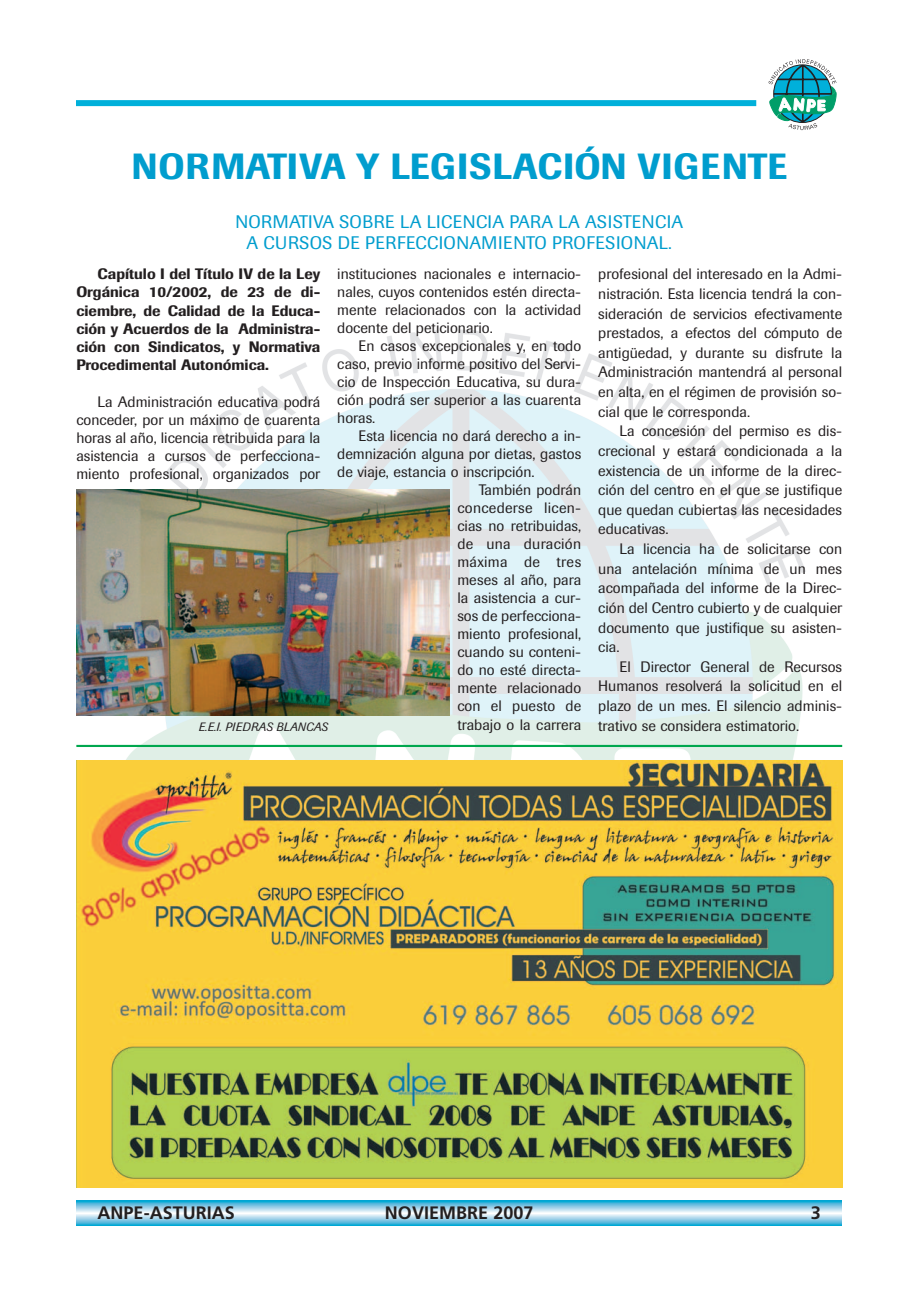
<style>
.page{position:relative;width:919px;height:1289px;background:#fff}
.page>*{position:absolute;margin:0;border:0;box-sizing:border-box;transform-origin:0 0}
.t1{font:500 36px "Imago";letter-spacing:.02em;color:#009dce}
.t2{font:18px/21.6px "Imago";letter-spacing:.02em;color:#009dce;text-align:center}
.t3{font:700 18px "Frutiger LT Std";color:#231f20}
.t4{font:15px/19.6px "Imago";color:#231f20;text-align:justify}
.t5{font:500 15px/18.1px "Imago";color:#231f20;text-align:justify}
.t6{font:15px "Imago";letter-spacing:.02em;color:#231f20}
.t7{font:italic 12px "Imago";letter-spacing:.02em;color:#231f20}
</style>
<div class="page">
<img style="left:106px;top:329px;width:706px;height:431px">
<div style="left:76px;top:1200px;width:766px;height:25px;background:#00a7d4"></div>
<svg style="left:76px;top:1223px;width:766px;height:1px"></svg>
<svg style="left:76px;top:1202px;width:766px;height:21px;background:#40b4db"></svg>
<div style="left:76px;top:1203px;width:766px;height:19px;background:#6cbee0"></div>
<div style="left:76px;top:1203px;width:766px;height:18px;background:#50b5db"></div>
<svg style="left:76px;top:1204px;width:766px;height:17px;background:#71c0e1"></svg>
<svg style="left:76px;top:1205px;width:766px;height:15px;background:#85c7e4"></svg>
<svg style="left:76px;top:1206px;width:766px;height:13px;background:#99cfe8"></svg>
<svg style="left:76px;top:1207px;width:766px;height:11px;background:#a9d5eb"></svg>
<svg style="left:76px;top:1208px;width:766px;height:9px;background:#bbddef"></svg>
<svg style="left:76px;top:1209px;width:766px;height:7px;background:#cde6f3"></svg>
<svg style="left:76px;top:1210px;width:766px;height:5px;background:#dfeef7"></svg>
<hr style="left:76px;top:1211px;width:766px;height:3px;background:#edf5fa">
<hr style="left:76px;top:1212px;width:766px;height:1px;background:#fff">
<div style="left:76px;top:100px;width:680px;height:6px;background:#00b0da"></div>
<svg style="left:768px;top:59px;width:68px;height:71px"></svg>
<hr style="left:76px;top:745px;width:766px;height:2px;background:#00a74e">
<img style="left:76px;top:760px;width:766px;height:427px">
<img style="left:76px;top:490px;width:374px;height:225px">
<h1 class="t1" style="left:131px;top:154px;width:657px">NORMATIVA Y LEGISLACIÓN VIGENTE</h1>
<p class="t2" style="left:235px;top:212px;width:449px">NORMATIVA SOBRE LA LICENCIA PARA LA ASISTENCIA<br>A CURSOS DE PERFECCIONAMIENTO PROFESIONAL.</p>
<p class="t5" style="left:76px;top:266px;width:245px;text-indent:21px">Capítulo I del Título IV de la Ley Orgánica 10/2002, de 23 de di&shy;ciembre, de Calidad de la Educa&shy;ción y Acuerdos de la Administra&shy;ción con Sindicatos, y Normativa Procedimental Autonómica.</p>
<p class="t4" style="left:76px;top:394px;width:245px;line-height:18.1px;text-indent:21px">La Administración educativa podrá conceder, por un máximo de cuarenta horas al año, licencia retribuida para la asistencia a cursos de perfecciona&shy;miento profesional, organizados por</p>
<p class="t4" style="left:598px;top:266px;width:245px">profesional del interesado en la Admi&shy;nistración. Esta licencia tendrá la con&shy;sideración de servicios efectivamente prestados, a efectos del cómputo de antigüedad, y durante su disfrute la Administración mantendrá al personal en alta, en el régimen de provisión so&shy;cial que le corresponda.</p>
<p class="t4" style="left:598px;top:422px;width:245px;text-indent:21px">La concesión del permiso es dis&shy;crecional y estará condicionada a la existencia de un informe de la direc&shy;ción del centro en el que se justifique que quedan cubiertas las necesidades educativas.</p>
<p class="t4" style="left:598px;top:540px;width:245px;text-indent:21px">La licencia ha de solicitarse con una antelación mínima de un mes acompañada del informe de la Direc&shy;ción del Centro cubierto y de cualquier documento que justifique su asisten&shy;cia.</p>
<p class="t4" style="left:598px;top:658px;width:245px;text-indent:21px">El Director General de Recursos Humanos resolverá la solicitud en el plazo de un mes. El silencio adminis-</p>
<p class="t4" style="left:337px;top:266px;width:245px;line-height:18px">instituciones nacionales e internacio&shy;nales, cuyos contenidos estén directa&shy;mente relacionados con la actividad docente del peticionario.</p>
<p class="t4" style="left:337px;top:338px;width:245px;line-height:18px;text-indent:21px">En casos excepcionales y, en todo caso, previo informe positivo del Servi&shy;cio de Inspección Educativa, su dura&shy;ción podrá ser superior a las cuarenta horas.</p>
<p class="t4" style="left:358px;top:428px;width:224px">Esta licencia no dará derecho a in-</p>
<p class="t4" style="left:337px;top:446px;width:245px">demnización alguna por dietas, gastos</p>
<p class="t4" style="left:337px;top:464px;width:199px">de viaje, estancia o inscripción.</p>
<p class="t4" style="left:478px;top:482px;width:104px">También podrán</p>
<p class="t6" style="left:457px;top:503px;width:125px">concederse licen-</p>
<p class="t4" style="left:457px;top:518px;width:125px">cias no retribuidas,</p>
<p class="t6" style="left:457px;top:539px;width:125px">de una duración</p>
<p class="t6" style="left:457px;top:557px;width:125px">máxima de tres</p>
<p class="t4" style="left:457px;top:572px;width:125px">meses al año, para</p>
<p class="t4" style="left:457px;top:590px;width:125px">la asistencia a cur-</p>
<p class="t4" style="left:457px;top:608px;width:125px">sos de perfecciona-</p>
<p class="t4" style="left:457px;top:626px;width:125px">miento profesional,</p>
<p class="t4" style="left:457px;top:644px;width:125px">cuando su conteni-</p>
<p class="t4" style="left:457px;top:662px;width:125px">do no esté directa-</p>
<p class="t4" style="left:457px;top:680px;width:125px">mente relacionado</p>
<p class="t4" style="left:457px;top:698px;width:125px">con el puesto de</p>
<p class="t4" style="left:457px;top:716px;width:125px">trabajo o la carrera</p>
<p class="t7" style="left:199px;top:723px;width:130px">E.E.I. PIEDRAS BLANCAS</p>
<p class="t4" style="left:598px;top:717px;width:202px">trativo se considera estimatorio.</p>
<p class="t3" style="left:98px;top:1205px;width:138px">ANPE-ASTURIAS</p>
<p class="t3" style="left:385px;top:1205px;width:150px">NOVIEMBRE 2007</p>
<p class="t3" style="left:810px;top:1205px;width:12px">3</p>
</div>
